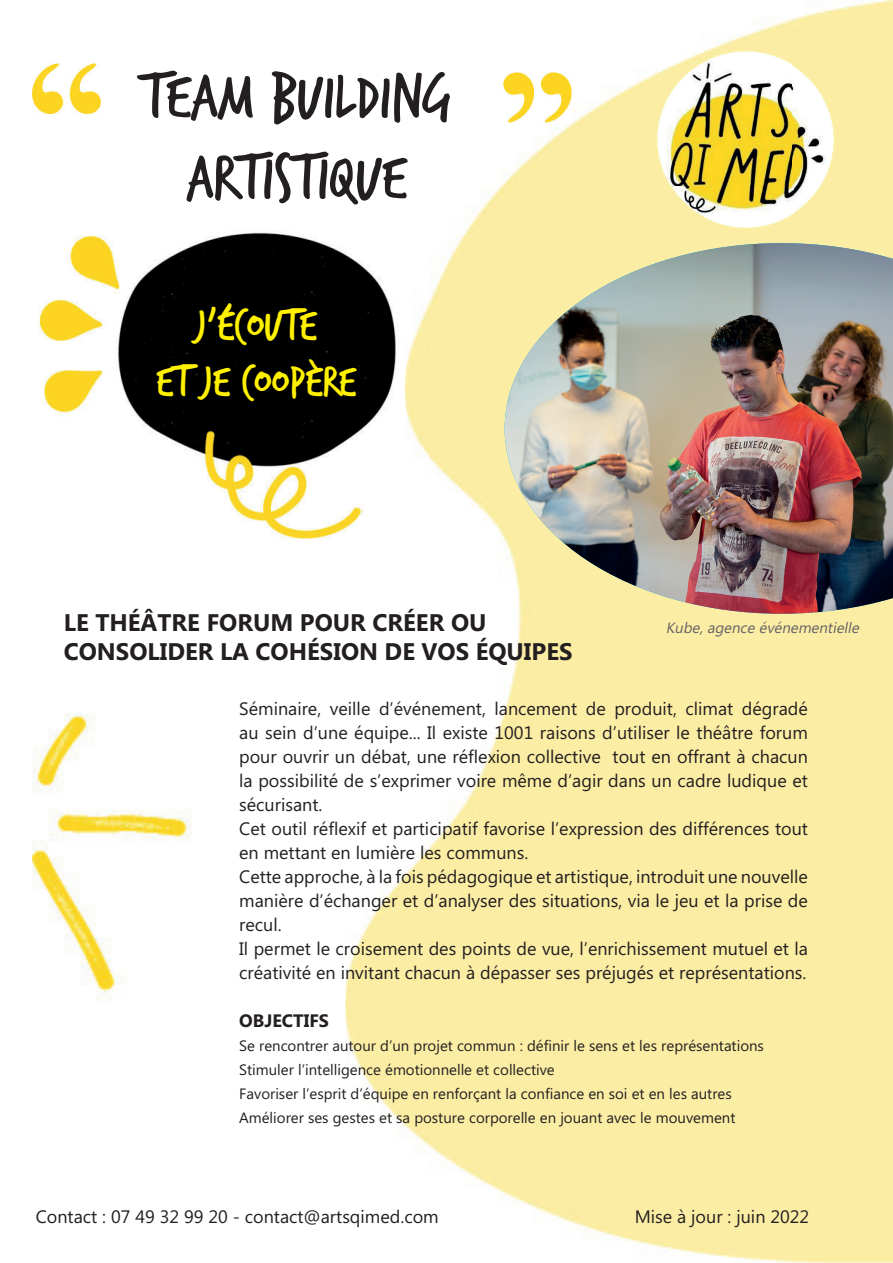
<style>
.page{position:relative;width:893px;height:1263px;background:#fff}
.page>*{position:absolute;margin:0;border:0;box-sizing:border-box;transform-origin:0 0}
.t1{font:67.5px/81px "Trash Hand";color:#231f20;text-align:center}
.t2{font:46.5px/55.8px "Trash Hand";color:#fff101;text-align:center}
.t3{font:700 24px/28.8px "Microsoft Phags Pa";color:#231f20}
.t4{font:18px/24px "Microsoft Phags Pa";color:#231f20}
.t5{font:700 18px "Microsoft Phags Pa";color:#231f20}
.t6{font:15px/24px "Microsoft Phags Pa";color:#231f20}
.t7{font:italic 15px "Microsoft Phags Pa";color:#636366}
</style>
<div class="page">
<img style="left:345px;top:0;width:548px;height:1263px">
<img style="left:651px;top:45px;width:189px;height:189px">
<img style="left:32px;top:713px;width:159px;height:286px">
<img style="left:38px;top:184px;width:366px;height:372px">
<img style="left:32px;top:63px;width:68px;height:51px">
<img style="left:504px;top:73px;width:68px;height:50px">
<img style="left:505px;top:243px;width:388px;height:371px">
<h1 class="t1" style="left:141px;top:59px;width:312px">TEAM BUILDING<br>ARTISTIQUE</h1>
<h2 class="t2" style="left:156px;top:300px;width:201px">J’ÉCOUTE<br>ET JE COOPÈRE</h2>
<h3 class="t3" style="left:64px;top:607px;width:510px">LE THÉÂTRE FORUM POUR CRÉER OU<br>CONSOLIDER LA COHÉSION DE VOS ÉQUIPES</h3>
<p class="t7" style="left:666px;top:617px;width:198px">Kube,agence événementielle</p>
<p class="t4" style="left:239px;top:695px;width:570px">Séminaire, veille d’événement, lancement de produit, climat dégradé au sein d’une équipe... Il existe 1001 raisons d’utiliser le théâtre forum pour ouvrir un débat, une réflexion collective tout en offrant à chacun la possibilité de s’exprimer voire même d’agir dans un cadre ludique et sécurisant.<br>Cet outil réflexif et participatif favorise l’expression des différences tout en mettant en lumière les communs.<br>Cette approche, à la fois pédagogique et artistique, introduit une nouvelle manière d’échanger et d’analyser des situations, via le jeu et la prise de recul.<br>Il permet le croisement des points de vue, l’enrichissement mutuel et la créativité en invitant chacun à dépasser ses préjugés et représentations.</p>
<p class="t5" style="left:239px;top:1007px;width:91px">OBJECTIFS</p>
<p class="t6" style="left:239px;top:1033px;width:526px">Se rencontrer autour d’un projet commun : définir le sens et les représentations Stimuler l’intelligence émotionnelle et collective<br>Favoriser l’esprit d’équipe en renforçant la confiance en soi et en les autres Améliorer ses gestes et sa posture corporelle en jouant avec le mouvement</p>
<p class="t4" style="left:36px;top:1203px;width:404px">Contact : 07 49 32 99 20 - contact@artsqimed.com</p>
<p class="t4" style="left:635px;top:1203px;width:176px">Mise à jour : juin 2022</p>
</div>
